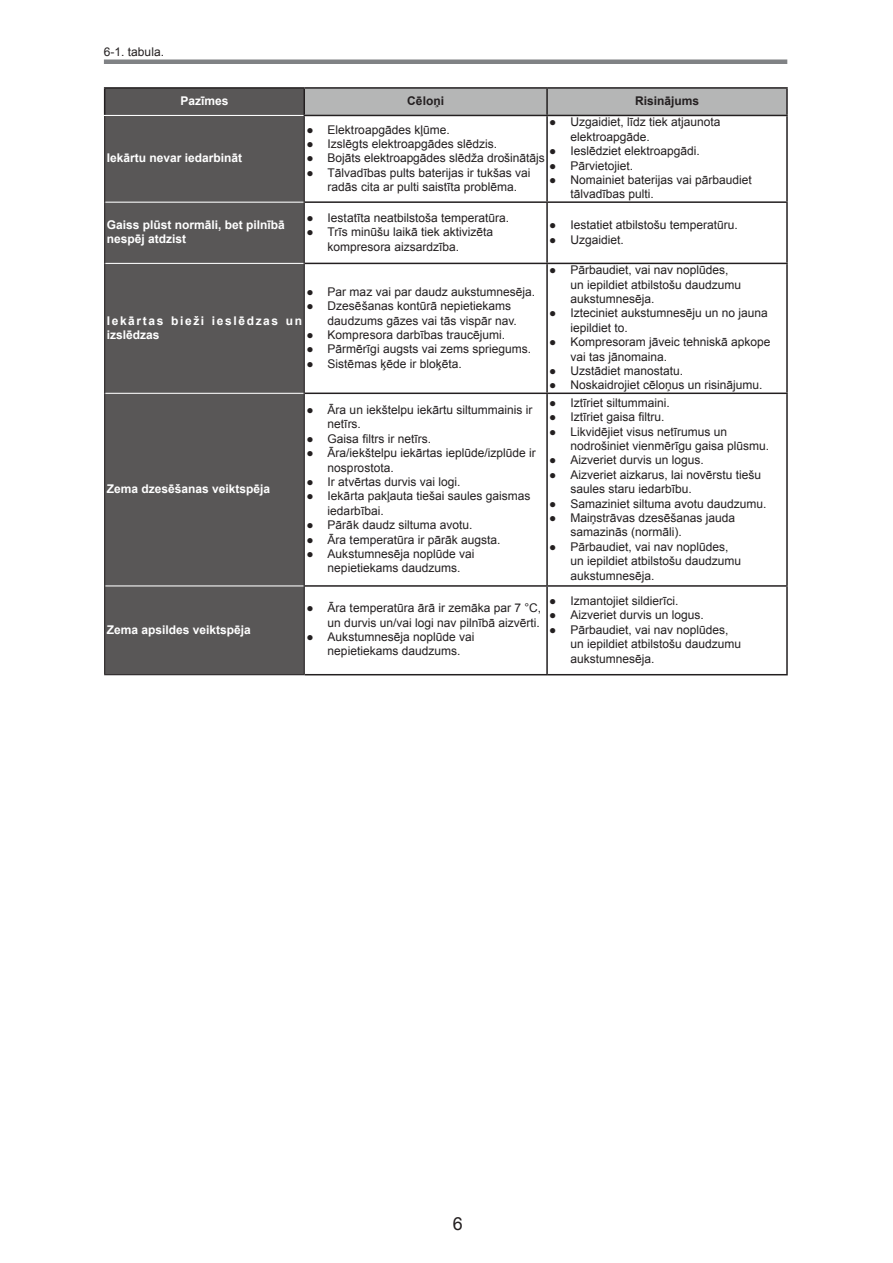
<style>
.page{position:relative;width:893px;height:1263px;background:#fff}
.page>*{position:absolute;margin:0;border:0;box-sizing:border-box;transform-origin:0 0}
.t1{font:18px "Arial";color:#231f20}
.t2{font:12px/14.4px "Arial";color:#231f20}
.t3{font:700 12px/14.4px "Arial";color:#fff}
.t4{font:700 12px/14.4px "Arial";letter-spacing:.135em;color:#fff}
.t5{font:700 12px "Arial";color:#231f20}
</style>
<div class="page">
<div style="left:104px;top:59px;width:683px;height:5px;background:#808285"></div>
<div style="left:105px;top:89px;width:199px;height:585px;background:#595757"></div>
<div style="left:305px;top:89px;width:481px;height:26px;background:#b5b6b6"></div>
<hr style="left:104px;top:87px;width:200px;height:2px;background:#231f20">
<svg style="left:104px;top:89px;width:1px;height:26px"></svg>
<hr style="left:304px;top:87px;width:243px;height:2px;background:#231f20">
<hr style="left:303px;top:89px;width:2px;height:26px;background:#231f20">
<hr style="left:547px;top:87px;width:241px;height:2px;background:#231f20">
<hr style="left:546px;top:89px;width:2px;height:26px;background:#231f20">
<hr style="left:786px;top:89px;width:2px;height:26px;background:#231f20">
<hr style="left:303px;top:115px;width:244px;height:1px;background:#231f20">
<hr style="left:547px;top:115px;width:241px;height:1px;background:#231f20">
<hr style="left:546px;top:116px;width:2px;height:85px;background:#231f20">
<hr style="left:786px;top:116px;width:2px;height:85px;background:#231f20">
<hr style="left:305px;top:201px;width:242px;height:2px;background:#231f20">
<hr style="left:547px;top:201px;width:241px;height:2px;background:#231f20">
<hr style="left:546px;top:203px;width:2px;height:60px;background:#231f20">
<hr style="left:786px;top:203px;width:2px;height:60px;background:#231f20">
<hr style="left:305px;top:263px;width:242px;height:1px;background:#231f20">
<hr style="left:547px;top:263px;width:241px;height:1px;background:#231f20">
<hr style="left:546px;top:264px;width:2px;height:129px;background:#231f20">
<hr style="left:786px;top:264px;width:2px;height:129px;background:#231f20">
<hr style="left:305px;top:393px;width:242px;height:1px;background:#231f20">
<hr style="left:547px;top:393px;width:241px;height:1px;background:#231f20">
<hr style="left:546px;top:394px;width:2px;height:191px;background:#231f20">
<hr style="left:786px;top:394px;width:2px;height:191px;background:#231f20">
<hr style="left:305px;top:585px;width:242px;height:2px;background:#231f20">
<hr style="left:547px;top:585px;width:241px;height:2px;background:#231f20">
<hr style="left:546px;top:587px;width:2px;height:87px;background:#231f20">
<hr style="left:786px;top:587px;width:2px;height:87px;background:#231f20">
<hr style="left:305px;top:674px;width:242px;height:1px;background:#231f20">
<hr style="left:547px;top:674px;width:241px;height:1px;background:#231f20">
<hr style="left:104px;top:115px;width:199px;height:1px;background:#fff">
<hr style="left:105px;top:202px;width:199px;height:1px;background:#fff">
<hr style="left:105px;top:263px;width:199px;height:1px;background:#fff">
<hr style="left:105px;top:393px;width:199px;height:1px;background:#fff">
<hr style="left:105px;top:585px;width:199px;height:1px;background:#fff">
<hr style="left:104px;top:116px;width:1px;height:86px;background:#231f20">
<hr style="left:304px;top:116px;width:1px;height:86px;background:#231f20">
<hr style="left:104px;top:202px;width:1px;height:61px;background:#231f20">
<hr style="left:304px;top:202px;width:1px;height:61px;background:#231f20">
<hr style="left:104px;top:263px;width:1px;height:130px;background:#231f20">
<hr style="left:304px;top:263px;width:1px;height:130px;background:#231f20">
<hr style="left:104px;top:393px;width:1px;height:193px;background:#231f20">
<hr style="left:304px;top:393px;width:1px;height:193px;background:#231f20">
<hr style="left:104px;top:586px;width:1px;height:88px;background:#231f20">
<hr style="left:304px;top:586px;width:1px;height:88px;background:#231f20">
<hr style="left:104px;top:674px;width:201px;height:1px;background:#231f20">
<p class="t2" style="left:104px;top:45px;width:62px">6-1. tabula.</p>
<p class="t3" style="left:180px;top:94px;width:50px">Pazīmes</p>
<p class="t5" style="left:407px;top:93px;width:38px">Cēloņi</p>
<p class="t5" style="left:635px;top:93px;width:66px">Risinājums</p>
<p class="t3" style="left:107px;top:151px;width:137px">Iekārtu nevar iedarbināt</p>
<p class="t3" style="left:107px;top:218px;width:180px">Gaiss plūst normāli, bet pilnībā nespēj atdzist</p>
<p class="t2" style="left:570px;top:115px;width:152px;text-indent:-21px">● Uzgaidiet, līdz tiek atjaunota elektroapgāde.</p>
<p class="t2" style="left:549px;top:144px;width:152px">● Ieslēdziet elektroapgādi.</p>
<p class="t2" style="left:549px;top:158px;width:85px">● Pārvietojiet.</p>
<p class="t2" style="left:570px;top:173px;width:183px;text-indent:-21px">● Nomainiet baterijas vai pārbaudiet tālvadības pulti.</p>
<p class="t2" style="left:306px;top:122px;width:145px">● Elektroapgādes kļūme.</p>
<p class="t2" style="left:306px;top:137px;width:192px">● Izslēgts elektroapgādes slēdzis.</p>
<p class="t2" style="left:306px;top:151px;width:240px">● Bojāts elektroapgādes slēdža drošinātājs</p>
<p class="t2" style="left:328px;top:165px;width:204px;text-indent:-21px">● Tālvadības pults baterijas ir tukšas vai radās cita ar pulti saistīta problēma.</p>
<p class="t2" style="left:306px;top:211px;width:204px">● Iestatīta neatbilstoša temperatūra.</p>
<p class="t2" style="left:328px;top:225px;width:167px;text-indent:-21px">● Trīs minūšu laikā tiek aktivizēta kompresora aizsardzība.</p>
<p class="t2" style="left:549px;top:218px;width:190px">● Iestatiet atbilstošu temperatūru.</p>
<p class="t2" style="left:549px;top:232px;width:76px">● Uzgaidiet.</p>
<p class="t2" style="left:306px;top:285px;width:230px">● Par maz vai par daudz aukstumnesēja.</p>
<p class="t2" style="left:328px;top:299px;width:191px;text-indent:-21px">● Dzesēšanas kontūrā nepietiekams daudzums gāzes vai tās vispār nav.</p>
<p class="t2" style="left:306px;top:328px;width:200px">● Kompresora darbības traucējumi.</p>
<p class="t2" style="left:306px;top:342px;width:226px">● Pārmērīgi augsts vai zems spriegums.</p>
<p class="t2" style="left:306px;top:357px;width:157px">● Sistēmas ķēde ir bloķēta.</p>
<p class="t4" style="left:107px;top:314px;width:197px">Iekārtas bieži ieslēdzas un izslēdzas</p>
<p class="t3" style="left:107px;top:482px;width:165px">Zema dzesēšanas veiktspēja</p>
<p class="t3" style="left:107px;top:623px;width:146px">Zema apsildes veiktspēja</p>
<p class="t2" style="left:328px;top:403px;width:206px;text-indent:-21px">● Āra un iekštelpu iekārtu siltummainis ir netīrs.</p>
<p class="t2" style="left:306px;top:431px;width:126px">● Gaisa filtrs ir netīrs.</p>
<p class="t2" style="left:328px;top:446px;width:210px;text-indent:-21px">● Āra/iekštelpu iekārtas ieplūde/izplūde ir nosprostota.</p>
<p class="t2" style="left:306px;top:475px;width:155px">● Ir atvērtas durvis vai logi.</p>
<p class="t2" style="left:328px;top:489px;width:204px;text-indent:-21px">● Iekārta pakļauta tiešai saules gaismas iedarbībai.</p>
<p class="t2" style="left:306px;top:518px;width:168px">● Pārāk daudz siltuma avotu.</p>
<p class="t2" style="left:306px;top:532px;width:196px">● Āra temperatūra ir pārāk augsta.</p>
<p class="t2" style="left:328px;top:547px;width:148px;text-indent:-21px">● Aukstumnesēja noplūde vai nepietiekams daudzums.</p>
<p class="t2" style="left:306px;top:601px;width:236px;text-align:right">● Āra temperatūra ārā ir zemāka par 7 °C, un durvis un/vai logi nav pilnībā aizvērti.</p>
<p class="t2" style="left:328px;top:630px;width:148px;text-indent:-21px">● Aukstumnesēja noplūde vai nepietiekams daudzums.</p>
<p class="t2" style="left:570px;top:263px;width:172px;text-indent:-21px">● Pārbaudiet, vai nav noplūdes, un iepildiet atbilstošu daudzumu aukstumnesēja.</p>
<p class="t2" style="left:570px;top:306px;width:199px;text-indent:-21px">● Izteciniet aukstumnesēju un no jauna iepildiet to.</p>
<p class="t2" style="left:570px;top:335px;width:202px;text-indent:-21px">● Kompresoram jāveic tehniskā apkope vai tas jānomaina.</p>
<p class="t2" style="left:549px;top:364px;width:135px">● Uzstādiet manostatu.</p>
<p class="t2" style="left:549px;top:378px;width:215px">● Noskaidrojiet cēloņus un risinājumu.</p>
<p class="t2" style="left:549px;top:395px;width:122px">● Iztīriet siltummaini.</p>
<p class="t2" style="left:549px;top:410px;width:117px">● Iztīriet gaisa filtru.</p>
<p class="t2" style="left:570px;top:424px;width:200px;text-indent:-21px">● Likvidējiet visus netīrumus un nodrošiniet vienmērīgu gaisa plūsmu.</p>
<p class="t2" style="left:549px;top:453px;width:156px">● Aizveriet durvis un logus.</p>
<p class="t2" style="left:570px;top:467px;width:192px;text-indent:-21px">● Aizveriet aizkarus, lai novērstu tiešu saules staru iedarbību.</p>
<p class="t2" style="left:549px;top:496px;width:219px">● Samaziniet siltuma avotu daudzumu.</p>
<p class="t2" style="left:570px;top:511px;width:166px;text-indent:-21px">● Maiņstrāvas dzesēšanas jauda samazinās (normāli).</p>
<p class="t2" style="left:570px;top:539px;width:172px;text-indent:-21px">● Pārbaudiet, vai nav noplūdes, un iepildiet atbilstošu daudzumu aukstumnesēja.</p>
<p class="t2" style="left:549px;top:594px;width:131px">● Izmantojiet sildierīci.</p>
<p class="t2" style="left:549px;top:608px;width:156px">● Aizveriet durvis un logus.</p>
<p class="t2" style="left:570px;top:622px;width:172px;text-indent:-21px">● Pārbaudiet, vai nav noplūdes, un iepildiet atbilstošu daudzumu aukstumnesēja.</p>
<p class="t1" style="left:453px;top:1212px;width:12px">6</p>
</div>
